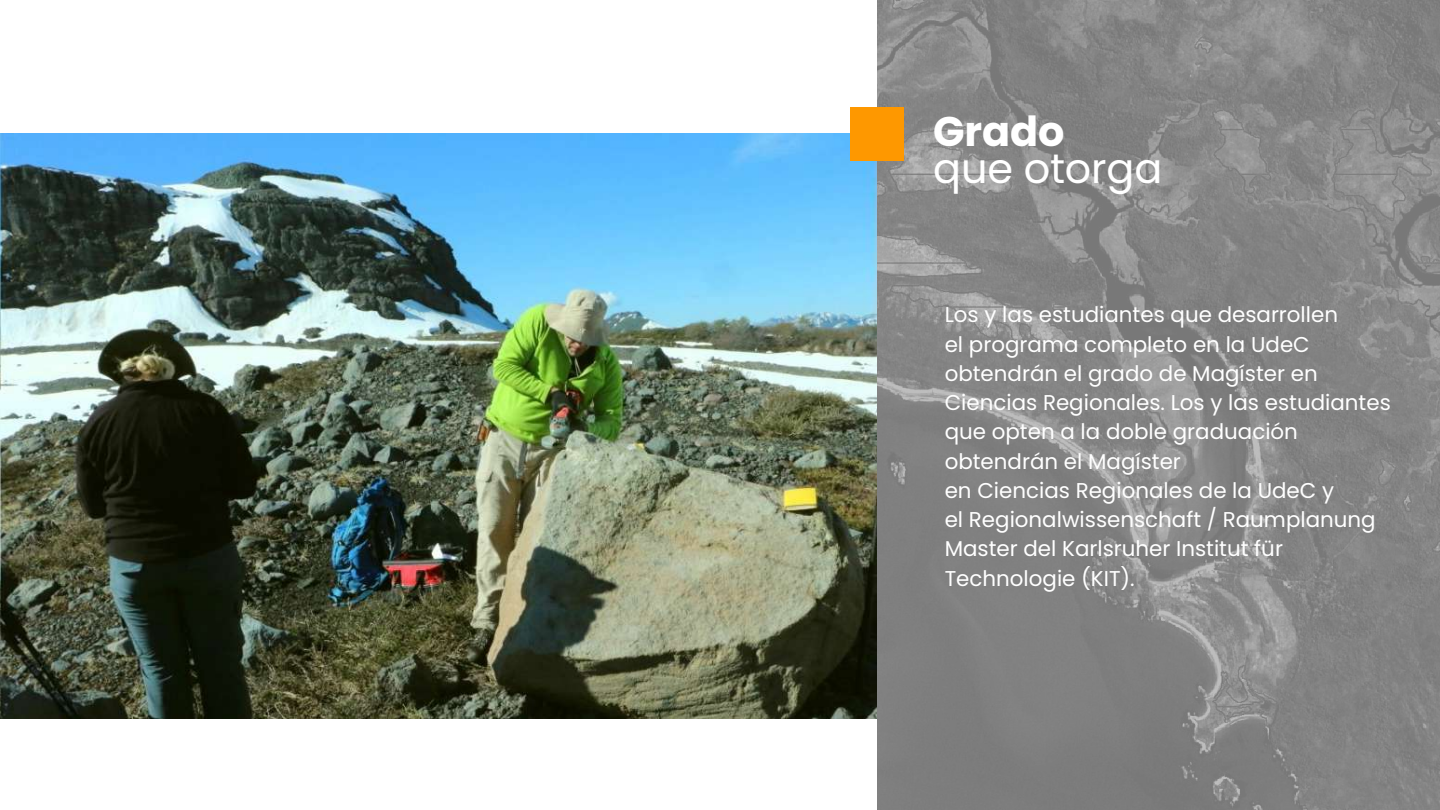
<style>
.page{position:relative;width:1440px;height:810px;background:#fff}
.page>*{position:absolute;margin:0;border:0;box-sizing:border-box;transform-origin:0 0}
.t1{font:41.4px "Poppins";letter-spacing:-.005em;color:#fff}
.t2{font:700 41.4px "Poppins";letter-spacing:-.005em;color:#fff}
.t3{font:21.4px/29.2px "Poppins";color:#fff}
</style>
<div class="page">
<img style="left:877px;top:0;width:563px;height:810px">
<img style="left:0;top:134px;width:877px;height:585px">
<div style="left:850px;top:107px;width:53px;height:54px;background:#fe9800"></div>
<h1 class="t2" style="left:933px;top:103px;width:133px">Grado</h1>
<h1 class="t1" style="left:933px;top:139px;width:231px">que otorga</h1>
<p class="t3" style="left:945px;top:300px;width:448px">Los y las estudiantes que desarrollen<br>el programa completo en la UdeC obtendrán el grado de Magíster en<br>Ciencias Regionales. Los y las estudiantes que opten a la doble graduación obtendrán el Magíster<br>en Ciencias Regionales de la UdeC y<br>el Regionalwissenschaft / Raumplanung<br>Master del Karlsruher Institut für<br>Technologie (KIT).</p>
</div>
